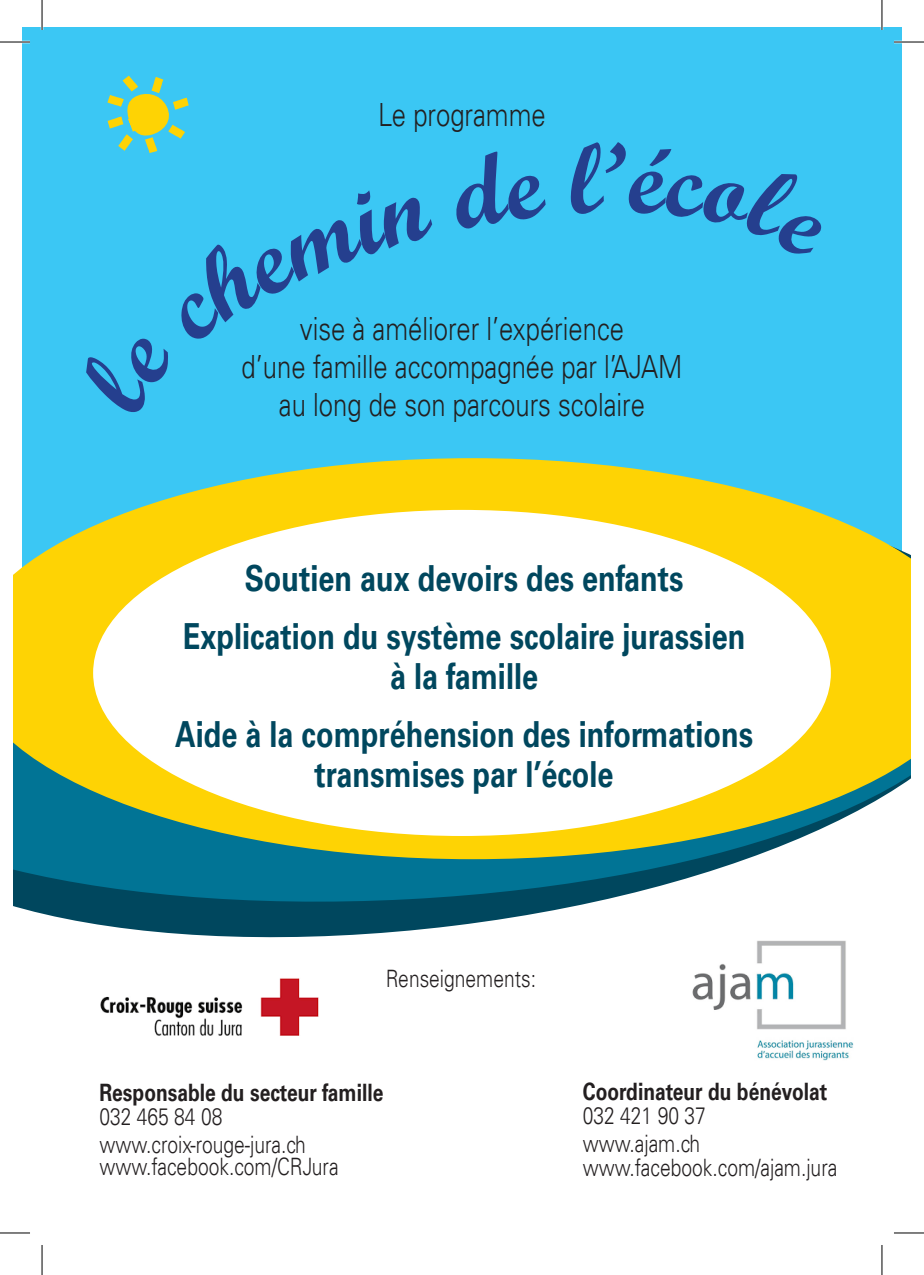
<style>
.page{position:relative;width:924px;height:1275px;background:#fff}
.page>*{position:absolute;margin:0;border:0;box-sizing:border-box;transform-origin:0 0}
.t1{font:100px "Script MT Bold";color:#253f8e}
.t2{font:700 36px "Univers LT";color:#00475e;scale:.8 1}
.t3{font:300 32px "Univers LT";color:#231f20;scale:.8 1}
.t4{font:300 24px "Univers LT";color:#231f20;scale:.8 1}
.t5{font:700 24px "Univers LT";color:#231f20;scale:.8 1}
</style>
<div class="page">
<div style="left:22px;top:27px;width:879px;height:669px;background:#3bc7f4"></div>
<svg style="left:53px;top:916px;width:468px;height:22px;fill:#00475e"></svg>
<svg style="left:14px;top:859px;width:732px;height:57px;background:#23768f"></svg>
<svg style="left:14px;top:458px;width:895px;height:401px;fill:#fed304"></svg>
<svg style="left:107px;top:75px;width:82px;height:78px"></svg>
<div style="left:94px;top:511px;width:735px;height:324px;background:#fff;border-radius:50%"></div>
<img style="left:100px;top:978px;width:219px;height:58px">
<img style="left:692px;top:940px;width:162px;height:121px">
<hr style="left:0;top:41px;width:30px;height:2px;background:#fff">
<hr style="left:893px;top:41px;width:30px;height:2px;background:#fff">
<hr style="left:41px;top:0;width:2px;height:30px;background:#fff">
<hr style="left:880px;top:0;width:2px;height:30px;background:#fff">
<hr style="left:0;top:42px;width:30px;height:1px;background:#000">
<hr style="left:893px;top:42px;width:30px;height:1px;background:#000">
<hr style="left:0;top:1232px;width:30px;height:1px;background:#000">
<hr style="left:893px;top:1232px;width:30px;height:1px;background:#000">
<hr style="left:42px;top:0;width:1px;height:30px;background:#000">
<hr style="left:42px;top:1245px;width:1px;height:30px;background:#000">
<hr style="left:881px;top:0;width:1px;height:30px;background:#000">
<hr style="left:881px;top:1245px;width:1px;height:30px;background:#000">
<p class="t3" style="left:378px;top:95px;width:211px">Le programme</p>
<p class="t1" style="left:603px;top:117px;width:26px">’</p>
<p class="t3" style="left:300px;top:309px;width:406px">vise à améliorer l’expérience</p>
<p class="t3" style="left:241px;top:347px;width:552px">d’une famille accompagnée par l’AJAM</p>
<p class="t3" style="left:279px;top:385px;width:459px">au long de son parcours scolaire</p>
<p class="t2" style="left:244px;top:557px;width:549px">Soutien aux devoirs des enfants</p>
<p class="t2" style="left:183px;top:615px;width:704px">Explication du système scolaire jurassien</p>
<p class="t2" style="left:390px;top:655px;width:186px">à la famille</p>
<p class="t2" style="left:175px;top:713px;width:723px">Aide à la compréhension des informations</p>
<p class="t2" style="left:314px;top:753px;width:375px">transmises par l’école</p>
<p class="t4" style="left:385px;top:963px;width:189px">Renseignements:</p>
<p class="t5" style="left:99px;top:1079px;width:356px">Responsable du secteur famille</p>
<p class="t4" style="left:99px;top:1102px;width:155px">032 465 84 08</p>
<p class="t4" style="left:99px;top:1130px;width:259px">www.croix-rouge-jura.ch</p>
<p class="t4" style="left:99px;top:1152px;width:300px">www.facebook.com/CRJura</p>
<p class="t5" style="left:582px;top:1077px;width:307px">Coordinateur du bénévolat</p>
<p class="t4" style="left:582px;top:1101px;width:155px">032 421 90 37</p>
<p class="t4" style="left:582px;top:1129px;width:148px">www.ajam.ch</p>
<p class="t4" style="left:582px;top:1153px;width:319px">www.facebook.com/ajam.jura</p>
</div>
